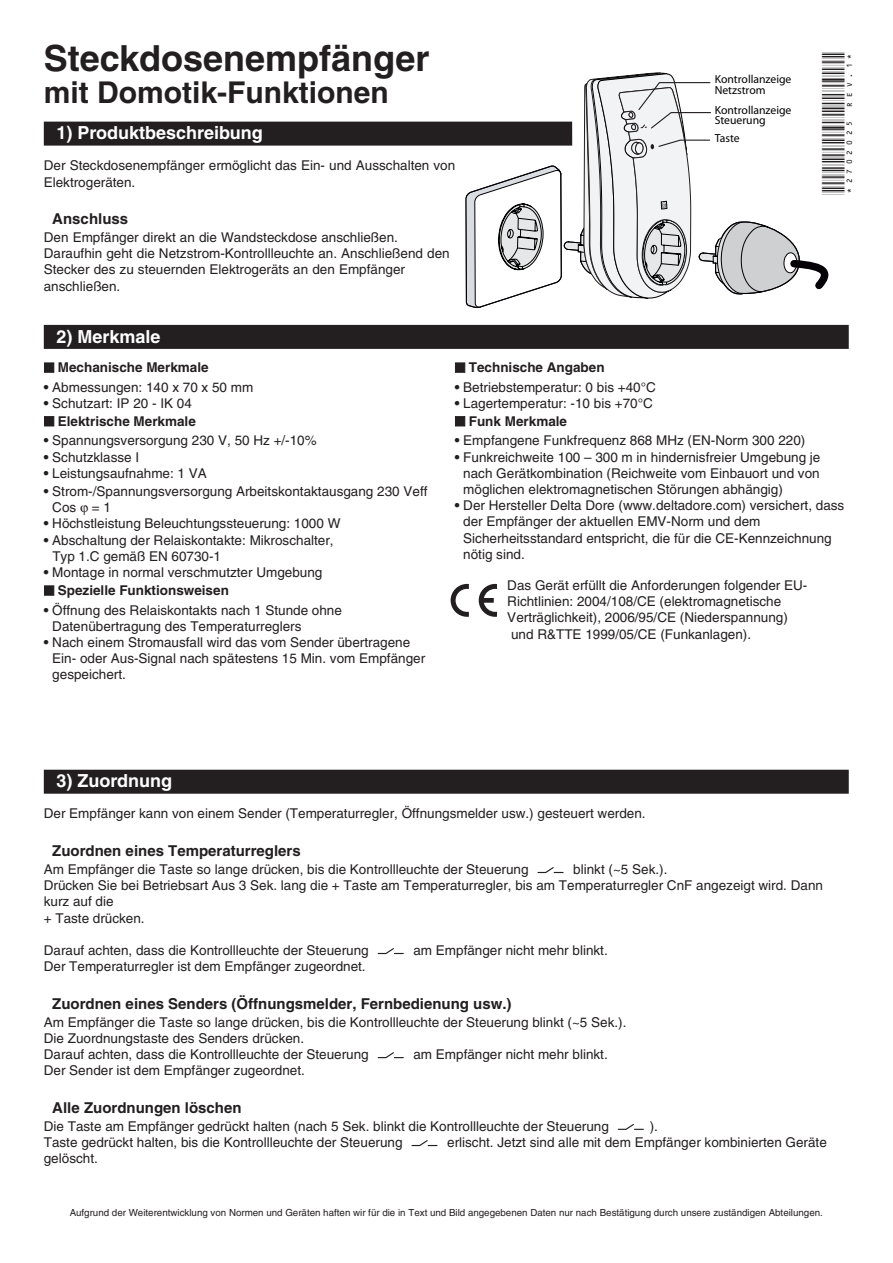
<style>
.page{position:relative;width:893px;height:1263px;background:#fff}
.page>*{position:absolute;margin:0;border:0;box-sizing:border-box;transform-origin:0 0}
.t1{font:700 36px "Helvetica";color:#231f20}
.t2{font:700 30px "Helvetica";color:#231f20}
.t3{font:30px "C39 Hr P24 Dh Tt";color:#231f20}
.t4{font:700 18px "Helvetica";color:#fff}
.t5{font:700 15px "Helvetica";color:#231f20}
.t6{font:13.5px/16.2px "Helvetica";color:#231f20}
.t7{font:700 13.5px/18.3px "Helvetica";color:#231f20;text-align:right}
.t8{font:11.7px/10.5px "Myriad";color:#000}
.t9{font:9.75px "Helvetica";color:#231f20}
.s1{font-weight:700}
.s2{font-weight:400}
</style>
<div class="page">
<div style="left:44px;top:122px;width:528px;height:24px;background:#231f20"></div>
<div style="left:44px;top:325px;width:805px;height:24px;background:#231f20"></div>
<div style="left:44px;top:770px;width:805px;height:24px;background:#231f20"></div>
<svg style="left:411px;top:1140px;width:27px;height:7px"></svg>
<svg style="left:618px;top:1124px;width:26px;height:6px"></svg>
<svg style="left:378px;top:1052px;width:26px;height:7px"></svg>
<svg style="left:378px;top:948px;width:26px;height:7px"></svg>
<svg style="left:537px;top:867px;width:27px;height:7px"></svg>
<div style="left:44px;top:363px;width:10px;height:9px;background:#231f20;border:1px solid #231f20"></div>
<div style="left:44px;top:416px;width:10px;height:10px;background:#231f20;border:1px solid #231f20"></div>
<div style="left:44px;top:586px;width:10px;height:9px;background:#231f20;border:1px solid #231f20"></div>
<div style="left:455px;top:363px;width:10px;height:9px;background:#231f20;border:1px solid #231f20"></div>
<div style="left:455px;top:416px;width:10px;height:10px;background:#231f20;border:1px solid #231f20"></div>
<svg style="left:465px;top:72px;width:364px;height:236px"></svg>
<svg style="left:451px;top:584px;width:18px;height:33px"></svg>
<svg style="left:479px;top:584px;width:18px;height:33px"></svg>
<h1 class="t1" style="left:44px;top:37px;width:387px">Steckdosenempfänger</h1>
<h2 class="t2" style="left:44px;top:74px;width:346px">mit Domotik-Funktionen</h2>
<h3 class="t4" style="left:57px;top:122px;width:208px">1) Produktbeschreibung</h3>
<p class="t6" style="left:44px;top:157px;width:413px">Der Steckdosenempfänger ermöglicht das Ein- und Ausschalten von<br>Elektrogeräten.</p>
<p class="t5" style="left:52px;top:210px;width:77px">Anschluss</p>
<p class="t6" style="left:44px;top:229px;width:407px">Den Empfänger direkt an die Wandsteckdose anschließen.<br>Daraufhin geht die Netzstrom-Kontrollleuchte an. Anschließend den Stecker des zu steuernden Elektrogeräts an den Empfänger anschließen.</p>
<h3 class="t4" style="left:57px;top:325px;width:106px">2) Merkmale</h3>
<p class="t8" style="left:715px;top:75px;width:78px">Kontrollanzeige<br>Netzstrom</p>
<p class="t8" style="left:715px;top:105px;width:78px">Kontrollanzeige<br>Steuerung</p>
<p class="t8" style="left:715px;top:133px;width:27px">Taste</p>
<h2 class="t3" style="left:822px;top:195px;width:145px;rotate:-90deg">*2702025_Rev.1*</h2>
<p class="t7" style="left:58px;top:358px;width:152px">Mechanische Merkmale</p>
<p class="t6" style="left:44px;top:379px;width:211px"><span class="s1">•</span> Abmessungen: 140 x 70 x 50 mm</p>
<p class="t7" style="left:44px;top:394px;width:154px">• <span class="s2">Schutzart: IP 20 - IK 04<br></span>Elektrische Merkmale</p>
<p class="t6" style="left:44px;top:432px;width:274px"><span class="s1">•</span> Spannungsversorgung 230 V, 50 Hz +/-10%</p>
<p class="t6" style="left:44px;top:449px;width:97px"><span class="s1">•</span> Schutzklasse I</p>
<p class="t6" style="left:44px;top:465px;width:165px"><span class="s1">•</span> Leistungsaufnahme: 1 VA</p>
<p class="t6" style="left:52px;top:483px;width:377px;text-indent:-9px"><span class="s1">•</span> Strom-/Spannungsversorgung Arbeitskontaktausgang 230 Veff<br>Cos = 1</p>
<p class="t6" style="left:44px;top:516px;width:298px"><span class="s1">•</span> Höchstleistung Beleuchtungssteuerung: 1000 W</p>
<p class="t6" style="left:52px;top:532px;width:283px;text-indent:-9px"><span class="s1">•</span> Abschaltung der Relaiskontakte: Mikroschalter,<br>Typ 1.C gemäß EN 60730-1</p>
<p class="t6" style="left:58px;top:563px;width:266px;line-height:18.3px;text-indent:-14px"><span class="s1">•</span> Montage in normal verschmutzter Umgebung<br><span class="s1">Spezielle Funktionsweisen</span></p>
<p class="t6" style="left:52px;top:602px;width:291px;text-indent:-9px"><span class="s1">•</span> Öffnung des Relaiskontakts nach 1 Stunde ohne<br>Datenübertragung des Temperaturreglers</p>
<p class="t6" style="left:52px;top:634px;width:374px;text-indent:-9px"><span class="s1">•</span> Nach einem Stromausfall wird das vom Sender übertragene<br>Ein- oder Aus-Signal nach spätestens 15 Min. vom Empfänger gespeichert.</p>
<p class="t7" style="left:469px;top:358px;width:137px">Technische Angaben</p>
<p class="t6" style="left:455px;top:379px;width:203px"><span class="s1">•</span> Betriebstemperatur: 0 bis +40°C</p>
<p class="t6" style="left:469px;top:394px;width:186px;line-height:18.3px;text-indent:-14px"><span class="s1">•</span> Lagertemperatur: -10 bis +70°C<br><span class="s1">Funk Merkmale</span></p>
<p class="t6" style="left:455px;top:432px;width:352px"><span class="s1">•</span> Empfangene Funkfrequenz 868 MHz (EN-Norm 300 220)</p>
<p class="t6" style="left:463px;top:449px;width:359px;text-align:justify;text-indent:-9px"><span class="s1">•</span> Funkreichweite 100 – 300 m in hindernisfreier Umgebung je nach Gerätkombination (Reichweite vom Einbauort und von möglichen elektromagnetischen Störungen abhängig)</p>
<p class="t6" style="left:463px;top:497px;width:383px;text-indent:-9px"><span class="s1">•</span> Der Hersteller Delta Dore (www.deltadore.com) versichert, dass der Empfänger der aktuellen EMV-Norm und dem Sicherheitsstandard entspricht, die für die CE-Kennzeichnung nötig sind.</p>
<p class="t6" style="left:507px;top:577px;width:302px">Das Gerät erfüllt die Anforderungen folgender EU-Richtlinien: 2004/108/CE (elektromagnetische Verträglichkeit), 2006/95/CE (Niederspannung) und R&amp;TTE 1999/05/CE (Funkanlagen).</p>
<h3 class="t4" style="left:57px;top:770px;width:117px">3) Zuordnung</h3>
<p class="t6" style="left:44px;top:805px;width:603px">Der Empfänger kann von einem Sender (Temperaturregler, Öffnungsmelder usw.) gesteuert werden.</p>
<p class="t5" style="left:52px;top:842px;width:250px">Zuordnen eines Temperaturreglers</p>
<p class="t6" style="left:44px;top:861px;width:486px">Am Empfänger die Taste so lange drücken, bis die Kontrollleuchte der Steuerung</p>
<p class="t6" style="left:44px;top:861px;width:781px;text-indent:529px">blinkt (~5 Sek.).<br>Drücken Sie bei Betriebsart Aus 3 Sek. lang die + Taste am Temperaturregler, bis am Temperaturregler CnF angezeigt wird. Dann kurz auf die<br>+ Taste drücken.</p>
<p class="t6" style="left:44px;top:942px;width:326px">Darauf achten, dass die Kontrollleuchte der Steuerung</p>
<p class="t6" style="left:413px;top:942px;width:196px">am Empfänger nicht mehr blinkt.</p>
<p class="t6" style="left:44px;top:958px;width:323px">Der Temperaturregler ist dem Empfänger zugeordnet.</p>
<p class="t5" style="left:52px;top:994px;width:461px">Zuordnen eines Senders (Öffnungsmelder, Fernbedienung usw.)</p>
<p class="t6" style="left:44px;top:1014px;width:584px">Am Empfänger die Taste so lange drücken, bis die Kontrollleuchte der Steuerung blinkt (~5 Sek.).<br>Die Zuordnungstaste des Senders drücken.<br>Darauf achten, dass die Kontrollleuchte der Steuerung</p>
<p class="t6" style="left:413px;top:1046px;width:196px">am Empfänger nicht mehr blinkt.</p>
<p class="t6" style="left:44px;top:1062px;width:263px">Der Sender ist dem Empfänger zugeordnet.</p>
<p class="t5" style="left:52px;top:1098px;width:191px">Alle Zuordnungen löschen</p>
<p class="t6" style="left:44px;top:1118px;width:567px">Die Taste am Empfänger gedrückt halten (nach 5 Sek. blinkt die Kontrollleuchte der Steuerung</p>
<p class="t6" style="left:650px;top:1118px;width:10px">).</p>
<p class="t6" style="left:44px;top:1134px;width:360px">Taste gedrückt halten, bis die Kontrollleuchte der Steuerung</p>
<p class="t6" style="left:447px;top:1134px;width:381px">erlischt. Jetzt sind alle mit dem Empfänger kombinierten Geräte</p>
<p class="t6" style="left:44px;top:1150px;width:56px">gelöscht.</p>
<p class="t9" style="left:70px;top:1206px;width:755px">Aufgrund der Weiterentwicklung von Normen und Geräten haften wir für die in Text und Bild angegebenen Daten nur nach Bestätigung durch unsere zuständigen Abteilungen.</p>
</div>
